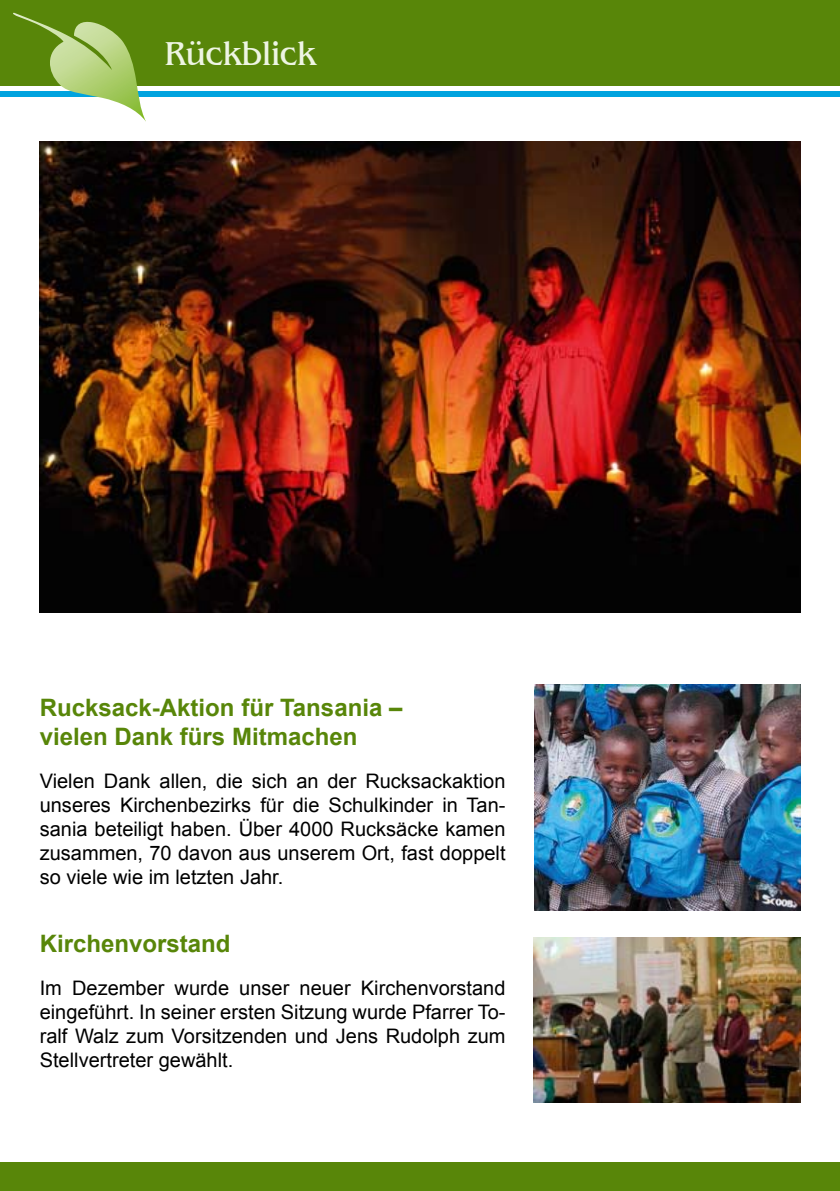
<style>
.page{position:relative;width:840px;height:1191px;background:#fff}
.page>*{position:absolute;margin:0;border:0;box-sizing:border-box;transform-origin:0 0}
.t1{font:34px "Benguiat IT Cby BT";color:#eef5e3}
.t2{font:700 24px/28.8px "Arial";color:#588609}
.t3{font:20px/24px "Arial";color:#000;text-align:justify}
</style>
<div class="page">
<div style="left:0;top:0;width:839px;height:85px;background:#588609"></div>
<div style="left:0;top:1162px;width:839px;height:29px;background:#588609"></div>
<div style="left:0;top:91px;width:839px;height:5px;background:#00a3df"></div>
<svg style="left:9px;top:13px;width:137px;height:109px"></svg>
<img style="left:40px;top:142px;width:759px;height:470px">
<img style="left:534px;top:684px;width:265px;height:227px">
<img style="left:533px;top:937px;width:266px;height:165px">
<h1 class="t1" style="left:164px;top:33px;width:153px">Rückblick</h1>
<p class="t2" style="left:40px;top:694px;width:364px">Rucksack-Aktion für Tansania – vielen Dank fürs Mitmachen</p>
<p class="t3" style="left:40px;top:769px;width:467px">Vielen Dank allen, die sich an der Rucksackaktion unseres Kirchenbezirks für die Schulkinder in Tan&shy;sania beteiligt haben. Über 4000 Rucksäcke kamen zusammen, 70 davon aus unserem Ort, fast doppelt so viele wie im letzten Jahr.</p>
<p class="t2" style="left:40px;top:929px;width:192px">Kirchenvorstand</p>
<p class="t3" style="left:40px;top:976px;width:467px">Im Dezember wurde unser neuer Kirchenvorstand eingeführt. In seiner ersten Sitzung wurde Pfarrer To&shy;ralf Walz zum Vorsitzenden und Jens Rudolph zum Stellvertreter gewählt.</p>
</div>
